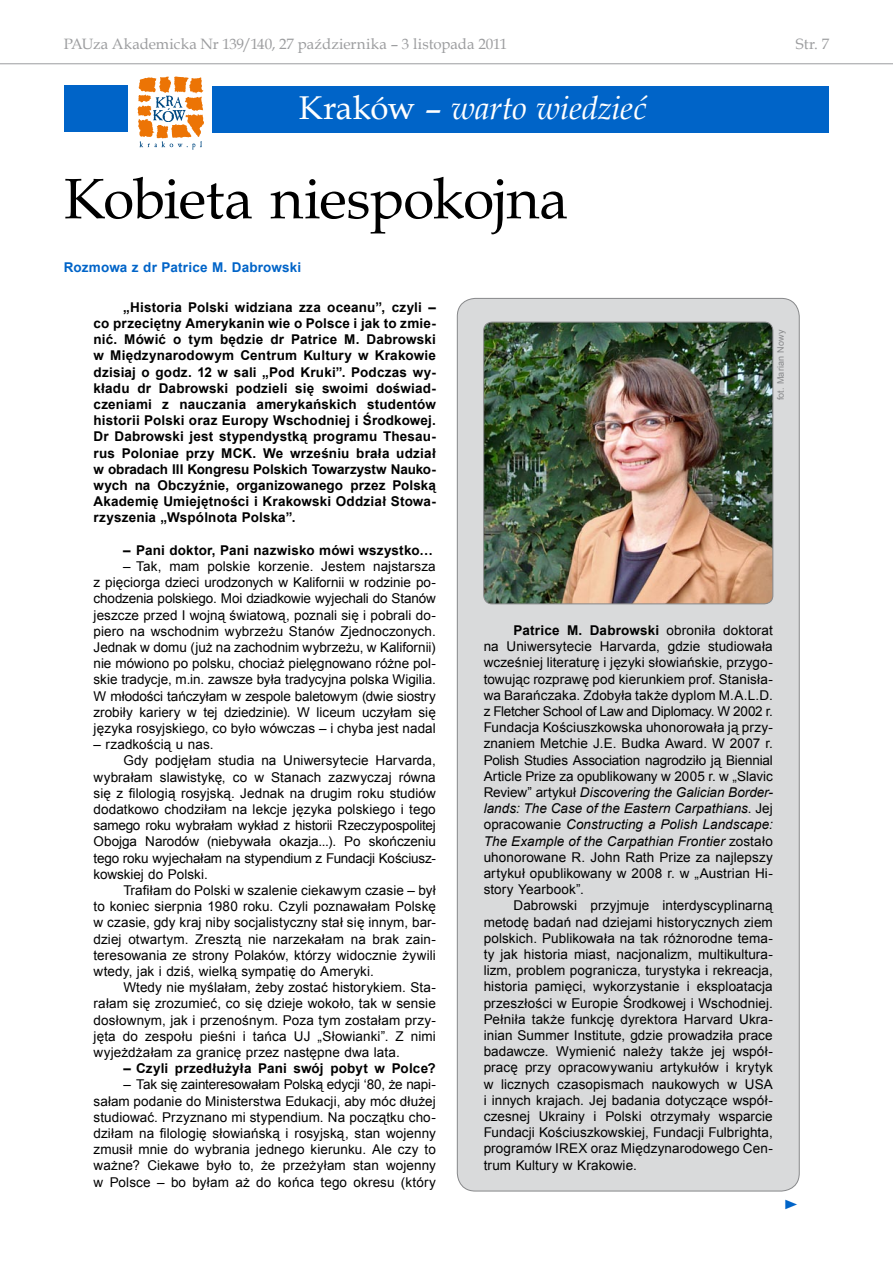
<style>
.page{position:relative;width:893px;height:1263px;background:#fff}
.page>*{position:absolute;margin:0;border:0;box-sizing:border-box;transform-origin:0 0}
.t1{font:57px "Book Antiqua";letter-spacing:-.015em;color:#000}
.t2{font:italic 33px "Book Antiqua";letter-spacing:-.015em;color:#fff}
.t3{font:15px "Book Antiqua";color:#9c9d9f}
.t4{font:13.5px/16.2px "Arial";letter-spacing:.005em;color:#000;text-align:justify}
.t5{font:700 13.5px/16.2px "Arial";letter-spacing:.01em;color:#000;text-align:justify}
.t6{font:13.5px "Arial";letter-spacing:-.015em;color:#000}
.t7{font:700 13.5px "Arial";letter-spacing:.01em;color:#0064c8}
.t8{font:13.5px "Times New Roman";color:#0064c8;scale:1.22 1}
.t9{font:9px "Arial";letter-spacing:.02em;color:#87888a}
.s1{font-style:normal}
.s2{font-weight:700}
.s3{font-style:italic}
</style>
<div class="page">
<hr style="left:0;top:63px;width:893px;height:1px;background:#9c9d9f">
<div style="left:457px;top:298px;width:342px;height:893px;background:#d9dadb;border-radius:18px"></div>
<div style="left:213px;top:86px;width:616px;height:47px;background:#0064c8"></div>
<div style="left:64px;top:86px;width:64px;height:46px;background:#0064c8"></div>
<img style="left:484px;top:322px;width:289px;height:282px">
<div style="left:483px;top:322px;width:290px;height:282px;border:1px solid #87888a;border-radius:9px"></div>
<svg style="left:137px;top:77px;width:67px;height:73px"></svg>
<p class="t3" style="left:64px;top:34px;width:445px">PAUza Akademicka Nr 139/140, 27 października – 3 listopada 2011</p>
<p class="t3" style="left:796px;top:34px;width:35px">Str. 7</p>
<h2 class="t2" style="left:299px;top:85px;width:349px"><span class="s1">Kraków –</span> warto wiedzieć</h2>
<h1 class="t1" style="left:64px;top:159px;width:506px">Kobieta niespokojna</h1>
<p class="t7" style="left:64px;top:259px;width:239px">Rozmowa z dr Patrice M. Dabrowski</p>
<p class="t5" style="left:94px;top:299px;width:344px;text-indent:30px">„Historia Polski widziana zza oceanu”, czyli – co przeciętny Amerykanin wie o Polsce i jak to zmie&shy;nić. Mówić o tym będzie dr Patrice M. Dabrowski w Międzynarodowym Centrum Kultury w Krakowie dzisiaj o godz. 12 w sali „Pod Kruki”. Podczas wy&shy;kładu dr Dabrowski podzieli się swoimi doświad&shy;czeniami z nauczania amerykańskich studentów historii Polski oraz Europy Wschodniej i Środkowej.<br>Dr Dabrowski jest stypendystką programu Thesau&shy;rus Poloniae przy MCK. We wrześniu brała udział w obradach III Kongresu Polskich Towarzystw Nauko&shy;wych na Obczyźnie, organizowanego przez Polską Akademię Umiejętności i Krakowski Oddział Stowa&shy;rzyszenia „Wspólnota Polska”.</p>
<p class="t5" style="left:123px;top:542px;width:311px">– Pani doktor, Pani nazwisko mówi wszystko…</p>
<p class="t4" style="left:94px;top:558px;width:344px;text-indent:30px">– Tak, mam polskie korzenie. Jestem najstarsza z pięciorga dzieci urodzonych w Kalifornii w rodzinie po&shy;chodzenia polskiego. Moi dziadkowie wyjechali do Stanów jeszcze przed I wojną światową, poznali się i pobrali do&shy;piero na wschodnim wybrzeżu Stanów Zjednoczonych.<br>Jednak w domu (już na zachodnim wybrzeżu, w Kalifornii) nie mówiono po polsku, chociaż pielęgnowano różne pol&shy;skie tradycje, m.in. zawsze była tradycyjna polska Wigilia.<br>W młodości tańczyłam w zespole baletowym (dwie siostry zrobiły kariery w tej dziedzinie). W liceum uczyłam się języka rosyjskiego, co było wówczas – i chyba jest nadal</p>
<p class="t4" style="left:94px;top:736px;width:122px">– rzadkością u nas.</p>
<p class="t4" style="left:123px;top:753px;width:314px">Gdy podjęłam studia na Uniwersytecie Harvarda,</p>
<p class="t4" style="left:94px;top:769px;width:344px">wybrałam slawistykę, co w Stanach zazwyczaj równa</p>
<p class="t4" style="left:94px;top:785px;width:344px">się z filologią rosyjską. Jednak na drugim roku studiów</p>
<p class="t4" style="left:94px;top:801px;width:344px">dodatkowo chodziłam na lekcje języka polskiego i tego</p>
<p class="t6" style="left:94px;top:817px;width:344px">samego roku wybrałam wykład z historii Rzeczypospolitej</p>
<p class="t4" style="left:94px;top:834px;width:344px">Obojga Narodów (niebywała okazja...). Po skończeniu</p>
<p class="t6" style="left:94px;top:849px;width:344px">tego roku wyjechałam na stypendium z Fundacji Kościusz-</p>
<p class="t4" style="left:94px;top:866px;width:116px">kowskiej do Polski.</p>
<p class="t4" style="left:123px;top:882px;width:314px">Trafiłam do Polski w szalenie ciekawym czasie – był</p>
<p class="t4" style="left:94px;top:898px;width:344px">to koniec sierpnia 1980 roku. Czyli poznawałam Polskę</p>
<p class="t4" style="left:94px;top:915px;width:344px">w czasie, gdy kraj niby socjalistyczny stał się innym, bar-</p>
<p class="t4" style="left:94px;top:931px;width:344px">dziej otwartym. Zresztą nie narzekałam na brak zain-</p>
<p class="t4" style="left:94px;top:947px;width:344px">teresowania ze strony Polaków, którzy widocznie żywili</p>
<p class="t4" style="left:94px;top:963px;width:282px">wtedy, jak i dziś, wielką sympatię do Ameryki.</p>
<p class="t4" style="left:123px;top:979px;width:314px">Wtedy nie myślałam, żeby zostać historykiem. Sta-</p>
<p class="t4" style="left:94px;top:996px;width:344px">rałam się zrozumieć, co się dzieje wokoło, tak w sensie</p>
<p class="t4" style="left:94px;top:1012px;width:344px">dosłownym, jak i przenośnym. Poza tym zostałam przy-</p>
<p class="t4" style="left:94px;top:1028px;width:344px">jęta do zespołu pieśni i tańca UJ „Słowianki”. Z nimi</p>
<p class="t4" style="left:94px;top:1044px;width:308px">wyjeżdżałam za granicę przez następne dwa lata.</p>
<p class="t5" style="left:123px;top:1061px;width:314px">– Czyli przedłużyła Pani swój pobyt w Polce?</p>
<p class="t4" style="left:94px;top:1077px;width:344px;text-indent:30px">– Tak się zainteresowałam Polską edycji ‘80, że napi&shy;sałam podanie do Ministerstwa Edukacji, aby móc dłużej studiować. Przyznano mi stypendium. Na początku cho&shy;dziłam na filologię słowiańską i rosyjską, stan wojenny zmusił mnie do wybrania jednego kierunku. Ale czy to ważne? Ciekawe było to, że przeżyłam stan wojenny w Polsce – bo byłam aż do końca tego okresu (który</p>
<p class="t9" style="left:775px;top:400px;width:72px;rotate:-90deg">fot. Marian Nowy</p>
<p class="t4" style="left:484px;top:622px;width:291px;text-indent:30px"><span class="s2">Patrice M. Dabrowski</span> obroniła doktorat na Uniwersytecie Harvarda, gdzie studiowała wcześniej literaturę i języki słowiańskie, przygo&shy;towując rozprawę pod kierunkiem prof. Stanisła&shy;wa Barańczaka. Zdobyła także dyplom M.A.L.D. z Fletcher School of Law and Diplomacy. W 2002 r.<br>Fundacja Kościuszkowska uhonorowała ją przy&shy;znaniem Metchie J.E. Budka Award. W 2007 r.<br>Polish Studies Association nagrodziło ją Biennial Article Prize za opublikowany w 2005 r. w „Slavic Review” artykuł <span class="s3">Discovering the Galician Border&shy;lands: The Case of the Eastern Carpathians</span>. Jej opracowanie <span class="s3">Constructing a Polish Landscape:<br>The Example of the Carpathian Frontier</span> zostało uhonorowane R. John Rath Prize za najlepszy artykuł opublikowany w 2008 r. w „Austrian Hi&shy;story Yearbook”.</p>
<p class="t4" style="left:484px;top:898px;width:291px;text-indent:30px">Dabrowski przyjmuje interdyscyplinarną metodę badań nad dziejami historycznych ziem polskich. Publikowała na tak różnorodne tema&shy;ty jak historia miast, nacjonalizm, multikultura&shy;lizm, problem pogranicza, turystyka i rekreacja, historia pamięci, wykorzystanie i eksploatacja przeszłości w Europie Środkowej i Wschodniej.<br>Pełniła także funkcję dyrektora Harvard Ukra&shy;inian Summer Institute, gdzie prowadziła prace badawcze. Wymienić należy także jej współ&shy;pracę przy opracowywaniu artykułów i krytyk w licznych czasopismach naukowych w USA i innych krajach. Jej badania dotyczące współ&shy;czesnej Ukrainy i Polski otrzymały wsparcie Fundacji Kościuszkowskiej, Fundacji Fulbrighta, programów IREX oraz Międzynarodowego Cen&shy;trum Kultury w Krakowie.</p>
<p class="t8" style="left:783px;top:1196px;width:15px">►</p>
</div>
